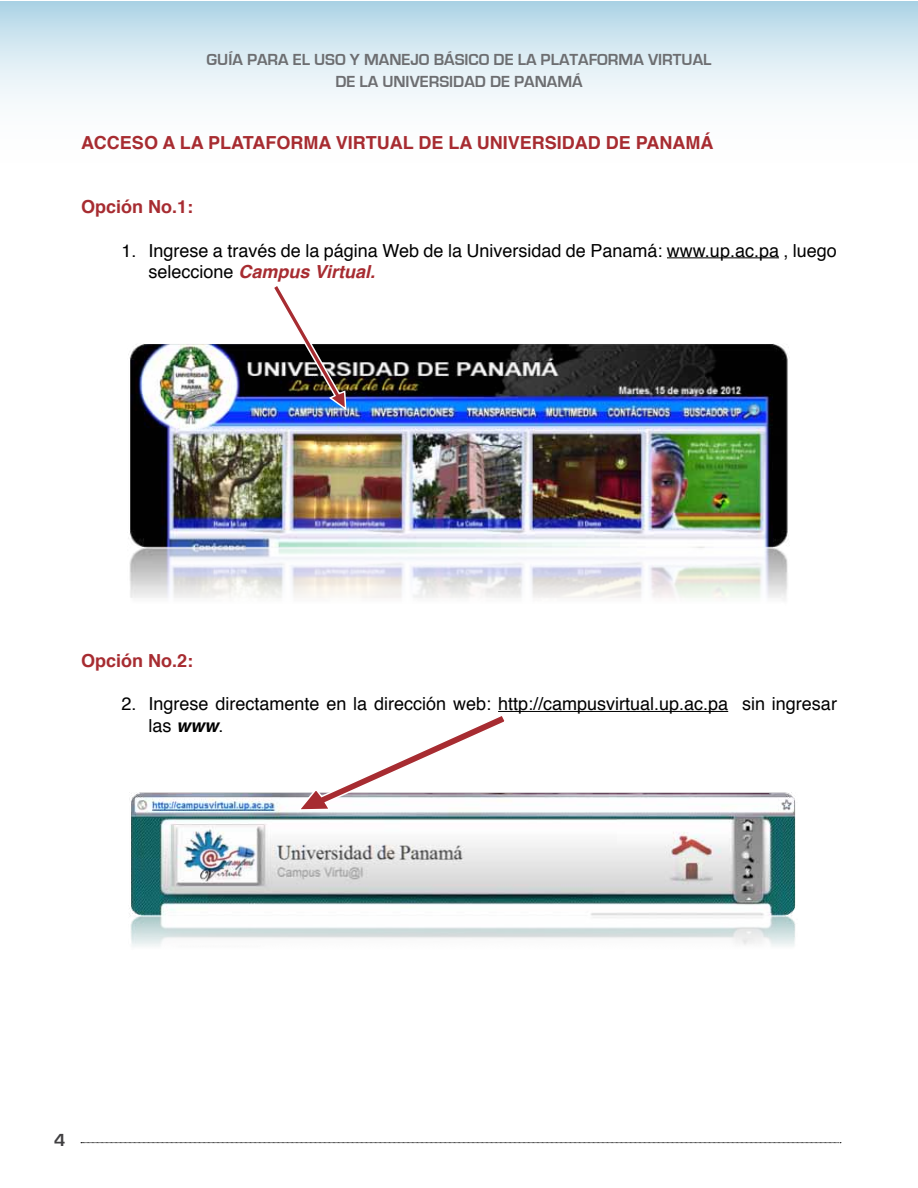
<style>
.page{position:relative;width:918px;height:1188px;background:#fff}
.page>*{position:absolute;margin:0;border:0;box-sizing:border-box;transform-origin:0 0}
.t1{font:18px/21.6px "Helvetica";color:#000}
.t2{font:700 18px "Helvetica";color:#a72c31}
.t3{font:700 18px "Eurostile";color:#414042}
.t4{font:700 16.5px/21.6px "Eurostile";color:#6d6e71;text-align:center}
.s1{font-weight:700;font-style:italic;color:#a72c31}
.s2{font-weight:700;font-style:italic}
</style>
<div class="page">
<svg style="left:1px;top:1px;width:916px;height:101px;background:#d5e8f1"></svg>
<svg style="left:81px;top:1142px;width:760px;height:1px"></svg>
<hr style="left:917px;top:1px;width:1px;height:177px;background:#a8d1e4">
<hr style="left:667px;top:257px;width:112px;height:1px;background:#000">
<hr style="left:498px;top:711px;width:230px;height:1px;background:#000">
<img style="left:128px;top:344px;width:662px;height:256px">
<img style="left:129px;top:793px;width:667px;height:154px">
<svg style="left:296px;top:716px;width:212px;height:96px"></svg>
<svg style="left:271px;top:286px;width:76px;height:126px"></svg>
<p class="t4" style="left:207px;top:49px;width:506px">GUÍA PARA EL USO Y MANEJO BÁSICO DE LA PLATAFORMA VIRTUAL<br>DE LA UNIVERSIDAD DE PANAMÁ</p>
<p class="t2" style="left:81px;top:128px;width:634px">ACCESO A LA PLATAFORMA VIRTUAL DE LA UNIVERSIDAD DE PANAMÁ</p>
<p class="t2" style="left:81px;top:192px;width:114px">Opción No.1:</p>
<p class="t1" style="left:148px;top:240px;width:690px;text-indent:-27px">1. Ingrese a través de la página Web de la Universidad de Panamá: www.up.ac.pa , luego seleccione <span class="s1">Campus Virtual.</span></p>
<p class="t2" style="left:81px;top:646px;width:114px">Opción No.2:</p>
<p class="t1" style="left:148px;top:694px;width:690px;text-indent:-27px">2. Ingrese directamente en la dirección web: http://campusvirtual.up.ac.pa sin ingresar las <span class="s2">www</span>.</p>
<p class="t3" style="left:54px;top:1130px;width:13px">4</p>
</div>
